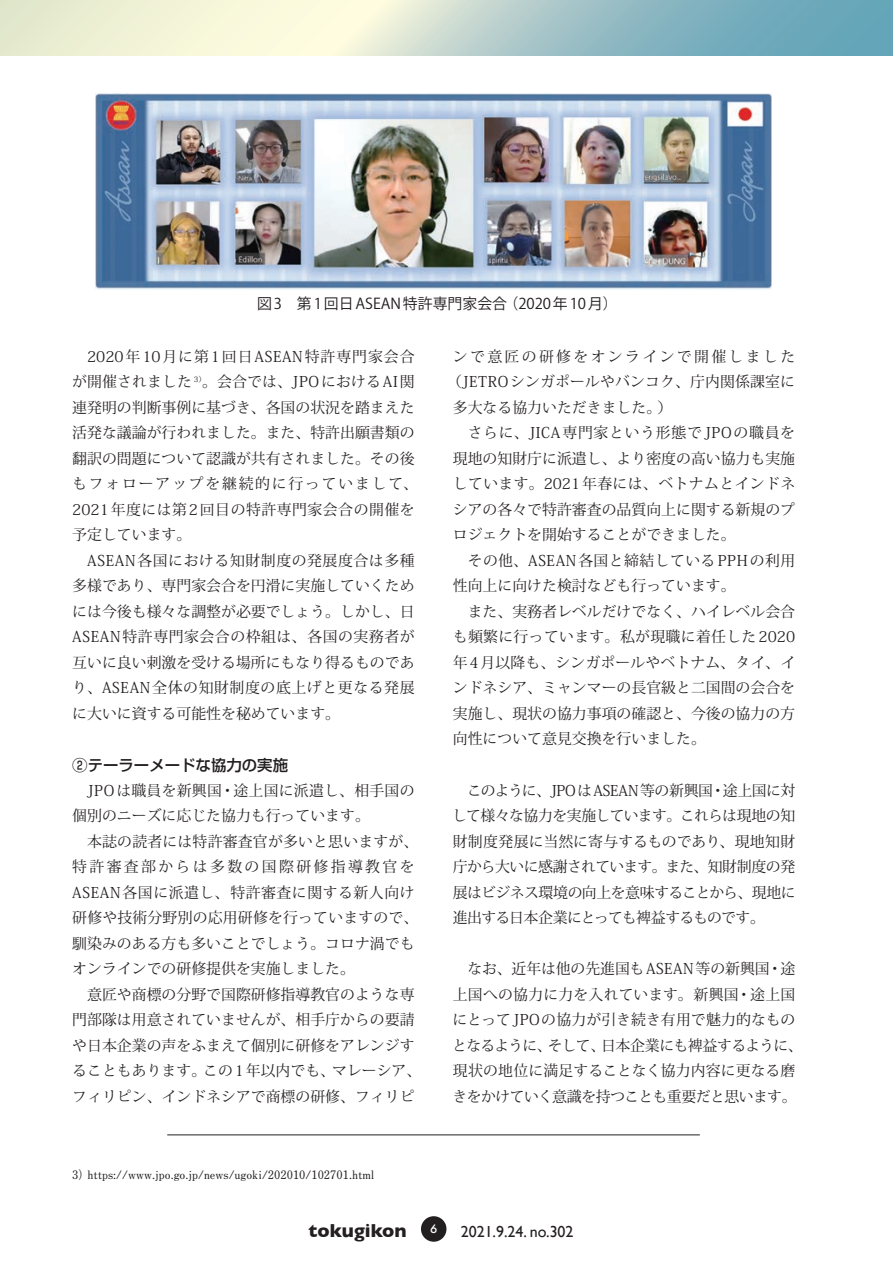
<style>
.page{position:relative;width:893px;height:1263px;background:#fff}
.page>*{position:absolute;margin:0;border:0;box-sizing:border-box;transform-origin:0 0}
.t1{font:700 19.2px "Gill Sans";color:#231f20}
.t2{font:15.9px "Gill Sans";color:#231f20}
.t3{font:500 15.45px "Shin Go Pro";color:#231f20}
.t4{font:14.85px/25.5px "Koz Min Pro";color:#231f20}
.t5{font:14.85px "Koz Min Pro";letter-spacing:.025em;color:#231f20}
.t6{font:14.85px "Koz Go Pro";color:#231f20}
.t7{font:14.85px "Koz Min Pro";letter-spacing:.045em;color:#231f20}
.t8{font:14.85px "Koz Min Pro";letter-spacing:.02em;color:#231f20}
.t9{font:14.85px "Koz Min Pro";letter-spacing:.16em;color:#231f20}
.t10{font:700 11.7px "Futo Min A101 Pro";color:#231f20}
</style>
<div class="page">
<div style="left:421px;top:1216px;width:25px;height:26px;background:#231f20;border-radius:50%"></div>
<svg style="left:0;top:0;width:892px;height:55px;background:#bdd4cc"></svg>
<hr style="left:167px;top:1134px;width:533px;height:1px;background:#231f20">
<img style="left:96px;top:94px;width:676px;height:195px">
<p class="t6" style="left:257px;top:294px;width:362px">図 3　第 1 回日 ASEAN 特許専門家会合（2020 年 10 月）</p>
<p class="t4" style="left:72px;top:343px;width:347px">　2020年10月に第1回日ASEAN特許専門家会合が開催されました <sup>3）</sup>。会合では、JPOにおけるAI関連発明の判断事例に基づき、各国の状況を踏まえた活発な議論が行われました。また、特許出願書類の翻訳の問題について認識が共有されました。その後もフォローアップを継続的に行っていまして、<br>2021年度には第2回目の特許専門家会合の開催を予定しています。<br>　ASEAN各国における知財制度の発展度合は多種多様であり、専門家会合を円滑に実施していくためには今後も様々な調整が必要でしょう。しかし、日<br>ASEAN特許専門家会合の枠組は、各国の実務者が互いに良い刺激を受ける場所にもなり得るものであり、ASEAN全体の知財制度の底上げと更なる発展に大いに資する可能性を秘めています。</p>
<p class="t3" style="left:72px;top:752px;width:217px">②テーラーメードな協力の実施</p>
<p class="t4" style="left:72px;top:777px;width:351px">　JPOは職員を新興国・途上国に派遣し、相手国の個別のニーズに応じた協力も行っています。<br>　本誌の読者には特許審査官が多いと思いますが、特許審査部からは多数の国際研修指導教官を<br>ASEAN各国に派遣し、特許審査に関する新人向け研修や技術分野別の応用研修を行っていますので、馴染みのある方も多いことでしょう。コロナ渦でもオンラインでの研修提供を実施しました。<br>　意匠や商標の分野で国際研修指導教官のような専門部隊は用意されていませんが、相手庁からの要請や日本企業の声をふまえて個別に研修をアレンジすることもあります。この1年以内でも、マレーシア、フィリピン、インドネシアで商標の研修、フィリピ</p>
<p class="t10" style="left:72px;top:1165px;width:304px">3）https://www.jpo.go.jp/news/ugoki/202010/102701.html</p>
<p class="t9" style="left:453px;top:346px;width:344px">ンで意匠の研修をオンラインで開催しました</p>
<p class="t4" style="left:447px;top:369px;width:349px">（JETROシンガポールやバンコク、庁内関係課室に</p>
<p class="t4" style="left:453px;top:394px;width:221px">多大なる協力いただきました。）</p>
<p class="t7" style="left:453px;top:422px;width:344px">　さらに、JICA専門家という形態で JPOの職員を</p>
<p class="t4" style="left:453px;top:445px;width:344px">現地の知財庁に派遣し、より密度の高い協力も実施</p>
<p class="t5" style="left:453px;top:473px;width:344px">しています。2021年春には、ベトナムとインドネ</p>
<p class="t4" style="left:453px;top:496px;width:344px">シアの各々で特許審査の品質向上に関する新規のプ</p>
<p class="t4" style="left:453px;top:522px;width:284px">ロジェクトを開始することができました。</p>
<p class="t5" style="left:453px;top:550px;width:344px">　その他、ASEAN各国と締結している PPHの利用</p>
<p class="t4" style="left:453px;top:573px;width:284px">性向上に向けた検討なども行っています。</p>
<p class="t4" style="left:453px;top:598px;width:344px">　また、実務者レベルだけでなく、ハイレベル会合</p>
<p class="t8" style="left:453px;top:626px;width:344px">も頻繁に行っています。私が現職に着任した 2020</p>
<p class="t4" style="left:453px;top:649px;width:344px">年4月以降も、シンガポールやベトナム、タイ、イ</p>
<p class="t4" style="left:453px;top:675px;width:344px">ンドネシア、ミャンマーの長官級と二国間の会合を</p>
<p class="t4" style="left:453px;top:700px;width:344px">実施し、現状の協力事項の確認と、今後の協力の方</p>
<p class="t4" style="left:453px;top:726px;width:254px">向性について意見交換を行いました。</p>
<p class="t4" style="left:452px;top:777px;width:345px;text-align:justify">　このように、JPOはASEAN等の新興国・途上国に対して様々な協力を実施しています。これらは現地の知財制度発展に当然に寄与するものであり、現地知財庁から大いに感謝されています。また、知財制度の発展はビジネス環境の向上を意味することから、現地に進出する日本企業にとっても裨益するものです。</p>
<p class="t4" style="left:452px;top:955px;width:352px">　なお、近年は他の先進国もASEAN等の新興国・途上国への協力に力を入れています。新興国・途上国にとってJPOの協力が引き続き有用で魅力的なものとなるように、そして、日本企業にも裨益するように、現状の地位に満足することなく協力内容に更なる磨きをかけていく意識を持つことも重要だと思います。</p>
<p class="t1" style="left:309px;top:1215px;width:130px">tokugikon <sup>6</sup></p>
<p class="t2" style="left:461px;top:1222px;width:114px">2021.9.24. no.302</p>
</div>
